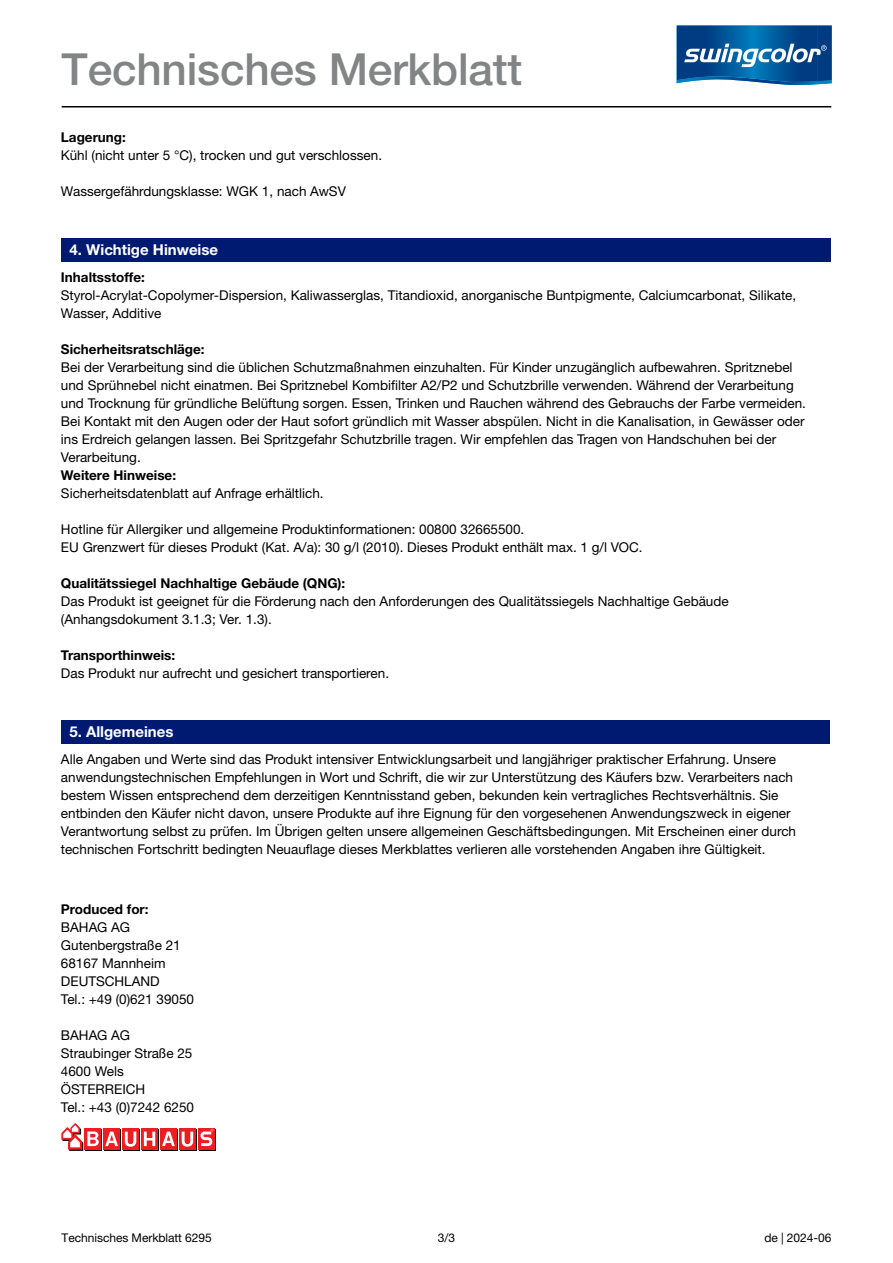
<style>
.page{position:relative;width:893px;height:1263px;background:#fff}
.page>*{position:absolute;margin:0;border:0;box-sizing:border-box;transform-origin:0 0}
.t1{font:500 44.25px "Helvetica Neue LTW1 G";letter-spacing:-.005em;color:#828485}
.rubric_headline{font:700 15px "Helvetica Neue LTW1 G";color:#fff}
.copy_text{font:13.5px/18px "Helvetica Neue LTW1 G";color:#000}
.copy_text_prefix{font:700 13.5px "Helvetica Neue LTW1 G";color:#000}
.copy_text-2{font:700 13.5px "Helvetica Neue LTW1 G";color:#000}
.footer_text{font:12px "Helvetica Neue LTW1 G";letter-spacing:-.005em;color:#000}
.footer_edition{font:12px "Helvetica Neue LTW1 G";letter-spacing:-.005em;color:#000}
.footer_page{font:12px "Helvetica Neue LTW1 G";color:#000}
</style>
<div class="page">
<hr style="left:62px;top:106px;width:769px;height:1px;background:#000">
<svg style="left:677px;top:26px;width:155px;height:59px;background:#2a6da6"></svg>
<div style="left:61px;top:238px;width:770px;height:24px;background:#001a71"></div>
<div style="left:61px;top:720px;width:769px;height:24px;background:#001a71"></div>
<div style="left:142px;top:1129px;width:17px;height:22px;background:#000"></div>
<svg style="left:141px;top:1128px;width:17px;height:22px"></svg>
<div style="left:161px;top:1129px;width:17px;height:22px;background:#000"></div>
<div style="left:160px;top:1128px;width:17px;height:22px;background:#ed1d24"></div>
<div style="left:180px;top:1129px;width:17px;height:22px;background:#000"></div>
<svg style="left:179px;top:1128px;width:17px;height:22px"></svg>
<div style="left:199px;top:1129px;width:17px;height:22px;background:#000"></div>
<div style="left:198px;top:1128px;width:17px;height:22px;background:#ed1d24"></div>
<div style="left:123px;top:1129px;width:17px;height:22px;background:#000"></div>
<svg style="left:122px;top:1128px;width:17px;height:22px"></svg>
<div style="left:104px;top:1129px;width:17px;height:22px;background:#000"></div>
<div style="left:103px;top:1128px;width:17px;height:22px;background:#ed1d24"></div>
<div style="left:85px;top:1129px;width:17px;height:22px;background:#000"></div>
<div style="left:84px;top:1128px;width:17px;height:22px;background:#ed1d24"></div>
<svg style="left:200px;top:1129px;width:13px;height:17px"></svg>
<svg style="left:182px;top:1131px;width:11px;height:16px"></svg>
<svg style="left:162px;top:1131px;width:13px;height:15px"></svg>
<svg style="left:144px;top:1131px;width:11px;height:15px"></svg>
<svg style="left:125px;top:1131px;width:11px;height:16px"></svg>
<svg style="left:105px;top:1131px;width:13px;height:15px"></svg>
<svg style="left:61px;top:1123px;width:38px;height:28px"></svg>
<p class="t1" style="left:62px;top:43px;width:462px">Technisches Merkblatt</p>
<p class="copy_text_prefix" style="left:61px;top:128px;width:67px">Lagerung:</p>
<p class="copy_text" style="left:61px;top:146px;width:323px">Kühl (nicht unter 5 °C), trocken und gut verschlossen.</p>
<p class="copy_text" style="left:61px;top:182px;width:286px">Wassergefährdungsklasse: WGK 1, nach AwSV</p>
<p class="rubric_headline" style="left:69px;top:241px;width:150px">4. Wichtige Hinweise</p>
<p class="copy_text_prefix" style="left:61px;top:268px;width:85px">Inhaltsstoffe:</p>
<p class="copy_text" style="left:61px;top:286px;width:737px">Styrol-Acrylat-Copolymer-Dispersion, Kaliwasserglas, Titandioxid, anorganische Buntpigmente, Calciumcarbonat, Silikate,<br>Wasser, Additive</p>
<p class="copy_text_prefix" style="left:61px;top:340px;width:145px">Sicherheitsratschläge:</p>
<p class="copy_text" style="left:61px;top:358px;width:747px">Bei der Verarbeitung sind die üblichen Schutzmaßnahmen einzuhalten. Für Kinder unzugänglich aufbewahren. Spritznebel und Sprühnebel nicht einatmen. Bei Spritznebel Kombifilter A2/P2 und Schutzbrille verwenden. Während der Verarbeitung und Trocknung für gründliche Belüftung sorgen. Essen, Trinken und Rauchen während des Gebrauchs der Farbe vermeiden.<br>Bei Kontakt mit den Augen oder der Haut sofort gründlich mit Wasser abspülen. Nicht in die Kanalisation, in Gewässer oder ins Erdreich gelangen lassen. Bei Spritzgefahr Schutzbrille tragen. Wir empfehlen das Tragen von Handschuhen bei der Verarbeitung.</p>
<p class="copy_text_prefix" style="left:61px;top:466px;width:117px">Weitere Hinweise:</p>
<p class="copy_text" style="left:61px;top:484px;width:264px">Sicherheitsdatenblatt auf Anfrage erhältlich.</p>
<p class="copy_text" style="left:61px;top:520px;width:465px">Hotline für Allergiker und allgemeine Produktinformationen: 00800 32665500.</p>
<p class="copy_text" style="left:61px;top:538px;width:583px">EU Grenzwert für dieses Produkt (Kat. A/a): 30 g/l (2010). Dieses Produkt enthält max. 1 g/l VOC.</p>
<p class="copy_text_prefix" style="left:61px;top:574px;width:286px">Qualitätssiegel Nachhaltige Gebäude (QNG):</p>
<p class="copy_text" style="left:61px;top:592px;width:669px">Das Produkt ist geeignet für die Förderung nach den Anforderungen des Qualitätssiegels Nachhaltige Gebäude (Anhangsdokument 3.1.3; Ver. 1.3).</p>
<p class="copy_text_prefix" style="left:61px;top:646px;width:116px">Transporthinweis:</p>
<p class="copy_text" style="left:61px;top:664px;width:330px">Das Produkt nur aufrecht und gesichert transportieren.</p>
<p class="rubric_headline" style="left:69px;top:723px;width:106px">5. Allgemeines</p>
<p class="copy_text" style="left:61px;top:750px;width:737px">Alle Angaben und Werte sind das Produkt intensiver Entwicklungsarbeit und langjähriger praktischer Erfahrung. Unsere anwendungstechnischen Empfehlungen in Wort und Schrift, die wir zur Unterstützung des Käufers bzw. Verarbeiters nach bestem Wissen entsprechend dem derzeitigen Kenntnisstand geben, bekunden kein vertragliches Rechtsverhältnis. Sie entbinden den Käufer nicht davon, unsere Produkte auf ihre Eignung für den vorgesehenen Anwendungszweck in eigener Verantwortung selbst zu prüfen. Im Übrigen gelten unsere allgemeinen Geschäftsbedingungen. Mit Erscheinen einer durch technischen Fortschritt bedingten Neuauflage dieses Merkblattes verlieren alle vorstehenden Angaben ihre Gültigkeit.</p>
<p class="copy_text-2" style="left:61px;top:901px;width:89px">Produced for:</p>
<p class="copy_text" style="left:61px;top:918px;width:135px">BAHAG AG<br>Gutenbergstraße 21<br>68167 Mannheim<br>DEUTSCHLAND<br>Tel.: +49 (0)621 39050</p>
<p class="copy_text" style="left:61px;top:1026px;width:135px">BAHAG AG<br>Straubinger Straße 25<br>4600 Wels<br>ÖSTERREICH<br>Tel.: +43 (0)7242 6250</p>
<p class="footer_text" style="left:62px;top:1230px;width:152px">Technisches Merkblatt 6295</p>
<p class="footer_page" style="left:438px;top:1230px;width:19px">3/3</p>
<p class="footer_edition" style="left:764px;top:1230px;width:68px">de | 2024-06</p>
</div>
